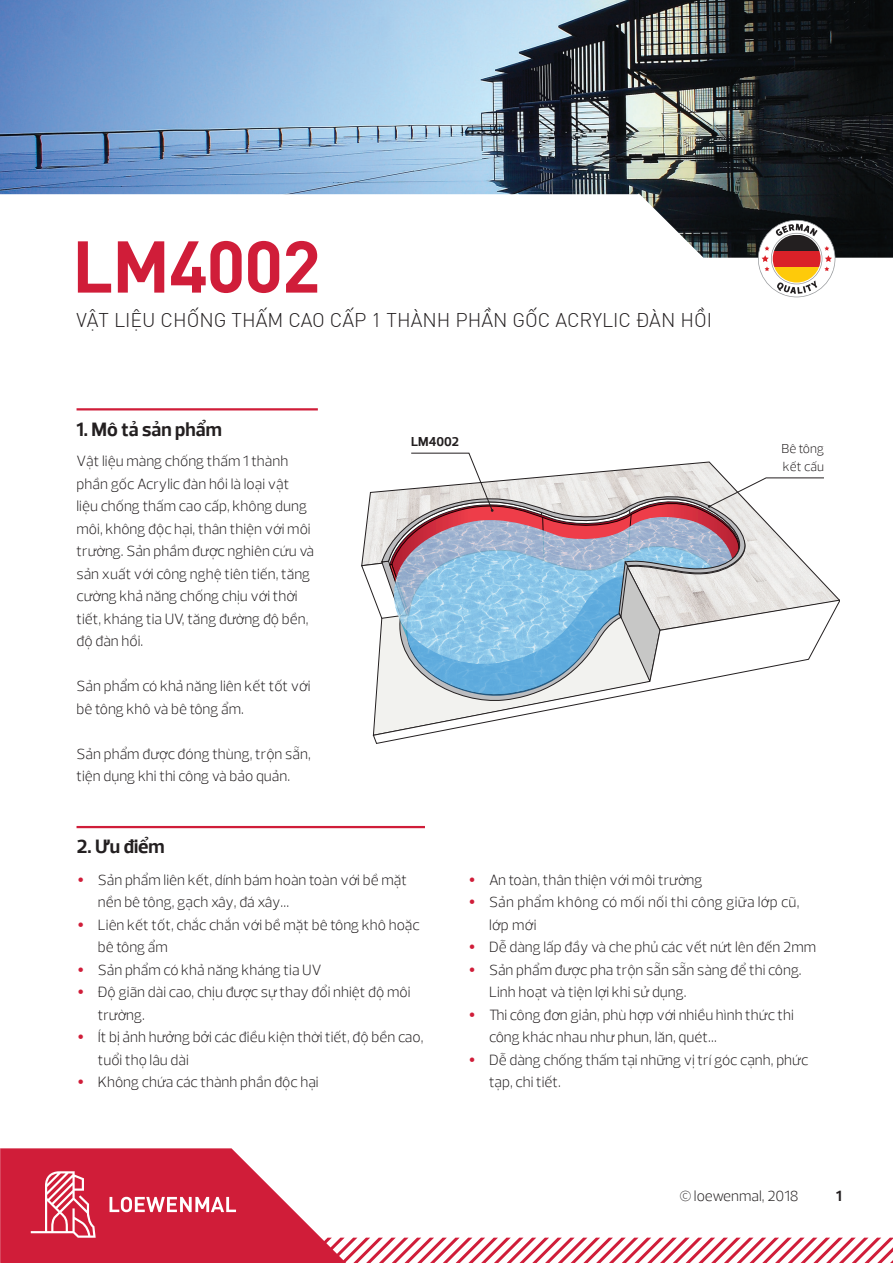
<style>
.page{position:relative;width:893px;height:1263px;background:#fff}
.page>*{position:absolute;margin:0;border:0;box-sizing:border-box;transform-origin:0 0}
.t1{font:700 72px "DIN Pro";letter-spacing:-.02em;color:#d01d39}
.t2{font:300 19.5px "DIN Pro";color:#231f20}
.t3{font:700 19.5px "Prelo";color:#231f20}
.t4{font:300 15px/22.5px "Prelo";color:#231f20}
.t5{font:300 15px "Prelo";letter-spacing:.02em;color:#231f20}
.t6{font:700 15px "Prelo";color:#231f20}
.t7{font:300 13.05px/17.4px "Prelo";color:#231f20}
.t8{font:700 13.05px "Prelo";color:#231f20}
.s1{font-family:"Lato";color:#d01d39}
</style>
<div class="page">
<img style="left:0;top:0;width:893px;height:258px">
<svg style="left:0;top:1148px;width:893px;height:115px"></svg>
<svg style="left:758px;top:220px;width:77px;height:77px"></svg>
<hr style="left:77px;top:408px;width:241px;height:2px;background:#d01d39">
<svg style="left:373px;top:600px;width:467px;height:144px"></svg>
<svg style="left:362px;top:453px;width:462px;height:229px"></svg>
<hr style="left:77px;top:826px;width:348px;height:2px;background:#d01d39">
<h1 class="t1" style="left:72px;top:213px;width:250px">LM4002</h1>
<h2 class="t2" style="left:76px;top:306px;width:637px">VẬT LIỆU CHỐNG THẤM CAO CẤP 1 THÀNH PHẦN GỐC ACRYLIC ĐÀN HỒI</h2>
<h2 class="t3" style="left:77px;top:415px;width:147px">1. Mô tả sản phẩm</h2>
<p class="t4" style="left:77px;top:449px;width:239px">Vật liệu màng chống thấm 1 thành phần gốc Acrylic đàn hồi là loại vật liệu chống thấm cao cấp, không dung môi, không độc hại, thân thiện với môi trường. Sản phầm được nghiên cứu và sản xuất với công nghệ tiên tiến, tăng cường khả năng chống chịu với thời tiết, kháng tia UV, tăng đường độ bền, độ đàn hồi.</p>
<p class="t4" style="left:77px;top:674px;width:236px">Sản phẩm có khả năng liên kết tốt với bê tông khô và bê tông ẩm.</p>
<p class="t4" style="left:77px;top:742px;width:236px">Sản phẩm được đóng thùng, trộn sẵn, tiện dụng khi thi công và bảo quản.</p>
<h2 class="t3" style="left:77px;top:832px;width:90px">2. Ưu điểm</h2>
<p class="t8" style="left:411px;top:432px;width:49px">LM4002</p>
<p class="t7" style="left:781px;top:439px;width:44px">Bê tông kết cấu</p>
<p class="t4" style="left:77px;top:868px;width:332px"><span class="s1">ҋ</span> Sản phẩm liên kết, dính bám hoàn toàn với bề mặt</p>
<p class="t4" style="left:98px;top:890px;width:193px">nền bê tông, gạch xây, đá xây…</p>
<p class="t4" style="left:77px;top:913px;width:345px"><span class="s1">ҋ</span> Liên kết tốt, chắc chắn với bề mặt bê tông khô hoặc</p>
<p class="t4" style="left:98px;top:935px;width:72px">bê tông ẩm</p>
<p class="t4" style="left:77px;top:958px;width:247px"><span class="s1">ҋ</span> Sản phẩm có khả năng kháng tia UV</p>
<p class="t4" style="left:77px;top:980px;width:335px"><span class="s1">ҋ</span> Độ giãn dài cao, chịu được sự thay đổi nhiệt độ môi</p>
<p class="t4" style="left:98px;top:1003px;width:49px">trường.</p>
<p class="t4" style="left:77px;top:1025px;width:349px"><span class="s1">ҋ</span> Ít bị ảnh hưởng bởi các điều kiện thời tiết, độ bền cao,</p>
<p class="t4" style="left:98px;top:1048px;width:93px">tuổi thọ lâu dài</p>
<p class="t4" style="left:77px;top:1070px;width:244px"><span class="s1">ҋ</span> Không chứa các thành phần độc hại</p>
<p class="t4" style="left:468px;top:868px;width:236px"><span class="s1">ҋ</span> An toàn, thân thiện với môi trường</p>
<p class="t5" style="left:468px;top:891px;width:333px"><span class="s1">ҋ</span> Sản phẩm không có mối nối thi công giữa lớp cũ,</p>
<p class="t4" style="left:489px;top:913px;width:49px">lớp mới</p>
<p class="t4" style="left:468px;top:935px;width:350px"><span class="s1">ҋ</span> Dễ dàng lấp đầy và che phủ các vết nứt lên đến 2mm</p>
<p class="t4" style="left:468px;top:958px;width:335px"><span class="s1">ҋ</span> Sản phẩm được pha trộn sẵn sẵn sàng để thi công.</p>
<p class="t4" style="left:489px;top:980px;width:199px">Linh hoạt và tiện lợi khi sử dụng.</p>
<p class="t4" style="left:468px;top:1003px;width:328px"><span class="s1">ҋ</span> Thi công đơn giản, phù hợp với nhiều hình thức thi</p>
<p class="t4" style="left:489px;top:1025px;width:229px">công khác nhau như phun, lăn, quét…</p>
<p class="t4" style="left:468px;top:1048px;width:342px"><span class="s1">ҋ</span> Dễ dàng chống thấm tại những vị trí góc cạnh, phức</p>
<p class="t4" style="left:489px;top:1070px;width:73px">tạp, chi tiết.</p>
<p class="t4" style="left:680px;top:1184px;width:121px">© loewenmal, 2018</p>
<p class="t6" style="left:836px;top:1185px;width:7px">1</p>
</div>
